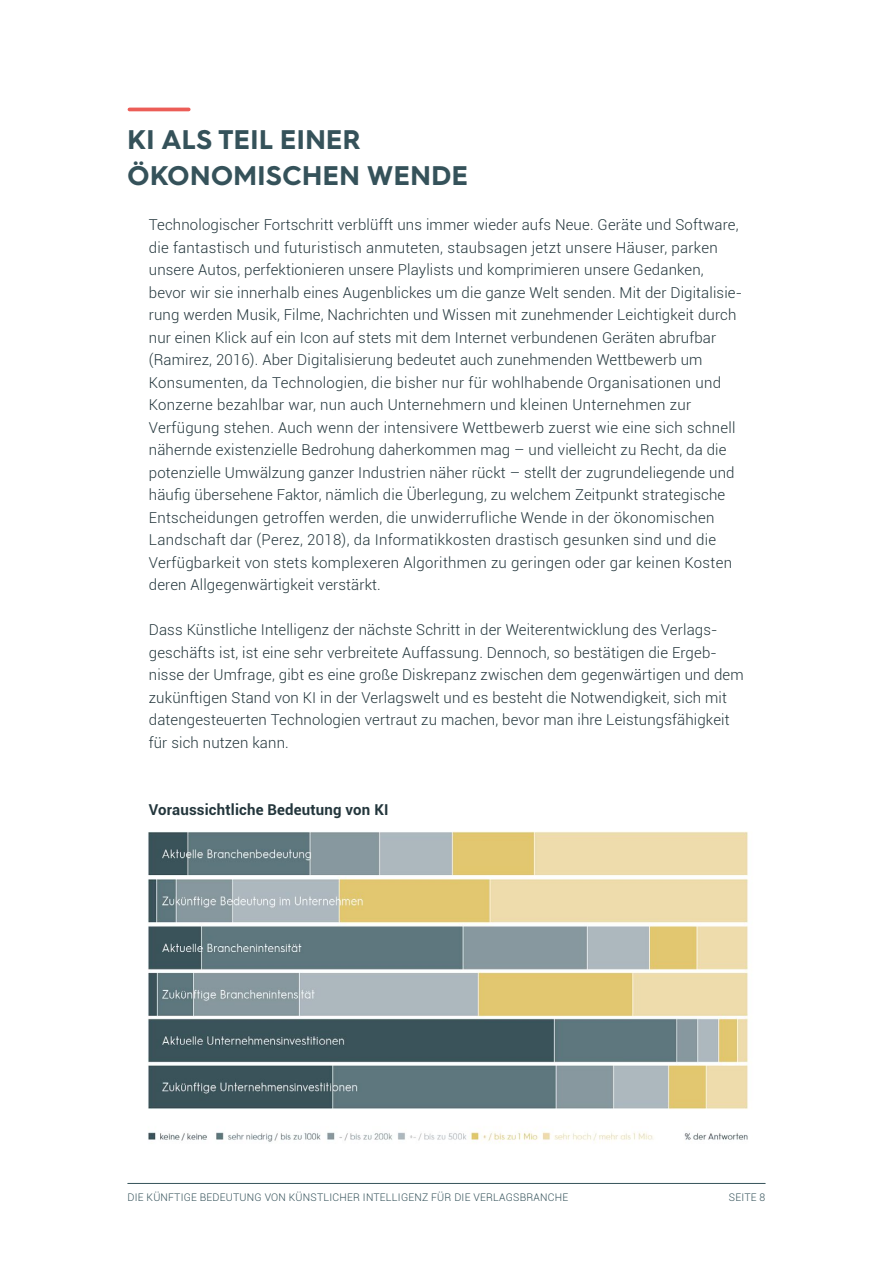
<style>
.page{position:relative;width:893px;height:1263px;background:#fff}
.page>*{position:absolute;margin:0;border:0;box-sizing:border-box;transform-origin:0 0}
.Head_1{font:700 27px/36px "Hurme Geometric Sans 3";letter-spacing:.02em;color:#35525a}
.body_copy{font:300 15px/22.5px "Roboto";letter-spacing:.01em;color:#23363c}
.body_copy-2{font:700 15px "Roboto";letter-spacing:.01em;color:#23363c}
.t1{font:300 10.5px "Roboto";letter-spacing:.02em;color:#35525a}
</style>
<div class="page">
<hr style="left:128px;top:1183px;width:637px;height:1px;background:#35525a">
<hr style="left:129px;top:108px;width:60px;height:3px;background:#ec5d57">
<img style="left:148px;top:831px;width:601px;height:312px">
<p class="Head_1" style="left:128px;top:120px;width:342px">KI ALS TEIL EINER<br>ÖKONOMISCHEN WENDE</p>
<p class="body_copy" style="left:149px;top:213px;width:595px">Technologischer Fortschritt verblüfft uns immer wieder aufs Neue. Geräte und Software, die fantastisch und futuristisch anmuteten, staubsagen jetzt unsere Häuser, parken unsere Autos, perfektionieren unsere Playlists und komprimieren unsere Gedanken, bevor wir sie innerhalb eines Augenblickes um die ganze Welt senden. Mit der Digitalisie&shy;rung werden Musik, Filme, Nachrichten und Wissen mit zunehmender Leichtigkeit durch nur einen Klick auf ein Icon auf stets mit dem Internet verbundenen Geräten abrufbar (Ramirez, 2016). Aber Digitalisierung bedeutet auch zunehmenden Wettbewerb um Konsumenten, da Technologien, die bisher nur für wohlhabende Organisationen und Konzerne bezahlbar war, nun auch Unternehmern und kleinen Unternehmen zur Verfügung stehen. Auch wenn der intensivere Wettbewerb zuerst wie eine sich schnell nähernde existenzielle Bedrohung daherkommen mag – und vielleicht zu Recht, da die potenzielle Umwälzung ganzer Industrien näher rückt – stellt der zugrundeliegende und häufig übersehene Faktor, nämlich die Überlegung, zu welchem Zeitpunkt strategische Entscheidungen getroffen werden, die unwiderrufliche Wende in der ökonomischen Landschaft dar (Perez, 2018), da Informatikkosten drastisch gesunken sind und die Verfügbarkeit von stets komplexeren Algorithmen zu geringen oder gar keinen Kosten deren Allgegenwärtigkeit verstärkt.</p>
<p class="body_copy" style="left:149px;top:618px;width:596px">Dass Künstliche Intelligenz der nächste Schritt in der Weiterentwicklung des Verlags&shy;geschäfts ist, ist eine sehr verbreitete Auffassung. Dennoch, so bestätigen die Ergeb&shy;nisse der Umfrage, gibt es eine große Diskrepanz zwischen dem gegenwärtigen und dem zukünftigen Stand von KI in der Verlagswelt und es besteht die Notwendigkeit, sich mit datengesteuerten Technologien vertraut zu machen, bevor man ihre Leistungsfähigkeit für sich nutzen kann.</p>
<p class="body_copy-2" style="left:149px;top:799px;width:241px">Voraussichtliche Bedeutung von KI</p>
<p class="t1" style="left:128px;top:1190px;width:442px">DIE KÜNFTIGE BEDEUTUNG VON KÜNSTLICHER INTELLIGENZ FÜR DIE VERLAGSBRANCHE</p>
<p class="t1" style="left:729px;top:1190px;width:38px">SEITE 8</p>
</div>
